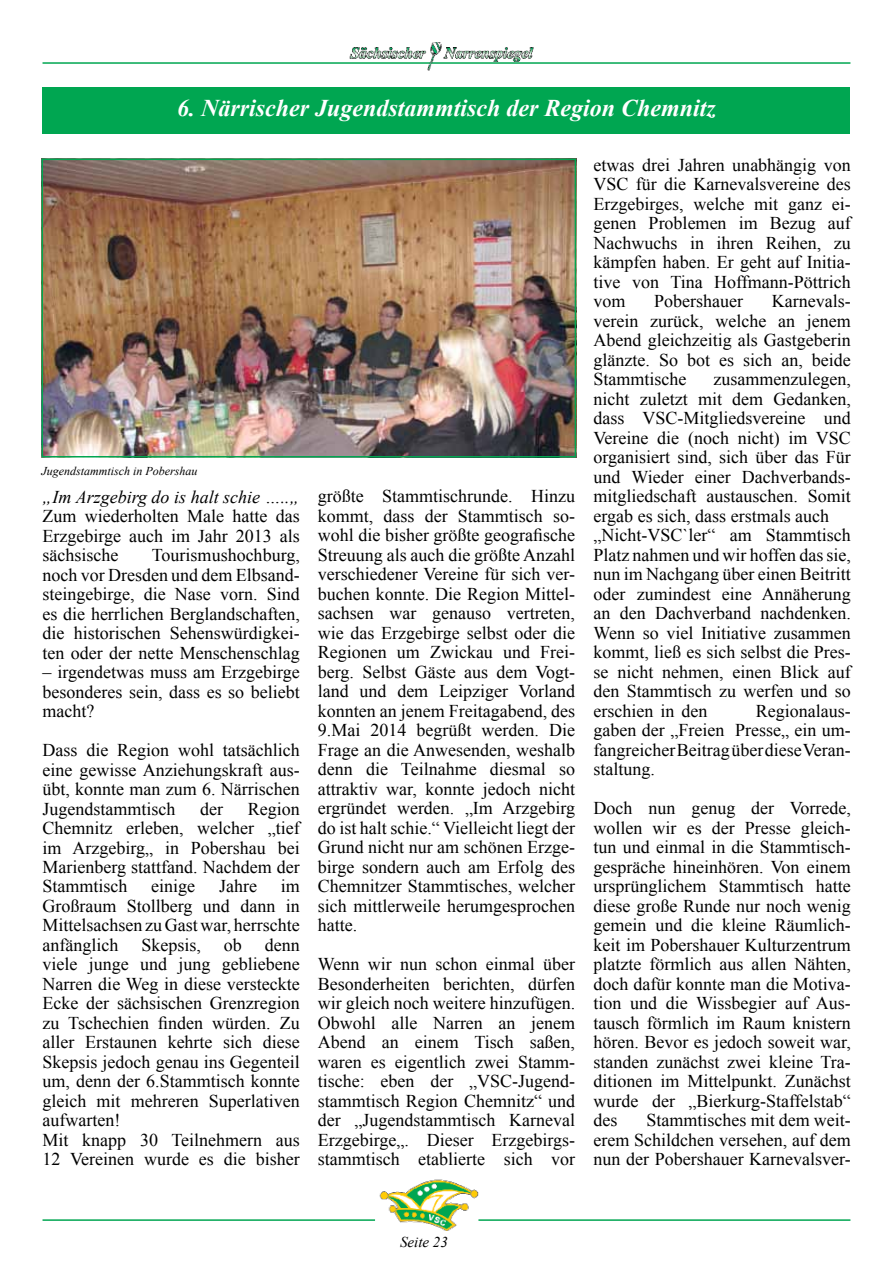
<style>
.page{position:relative;width:893px;height:1263px;background:#fff}
.page>*{position:absolute;margin:0;border:0;box-sizing:border-box;transform-origin:0 0}
.t1{font:italic 700 24px "Times New Roman";color:#fff}
.t2{font:18px/19.5px "Times New Roman";color:#000;text-align:justify}
.t3{font:italic 18px "Times New Roman";color:#000}
.t4{font:italic 15px "Times New Roman";color:#000}
.t5{font:italic 12px "Times New Roman";color:#000}
</style>
<div class="page">
<hr style="left:43px;top:62px;width:807px;height:2px;background:#00a651">
<img style="left:350px;top:43px;width:185px;height:28px">
<div style="left:43px;top:87px;width:807px;height:47px;background:#00a651"></div>
<hr style="left:43px;top:1219px;width:332px;height:2px;background:#00a651">
<img style="left:379px;top:1179px;width:99px;height:52px">
<hr style="left:478px;top:1219px;width:372px;height:2px;background:#00a651">
<img style="left:45px;top:162px;width:528px;height:292px">
<div style="left:42px;top:159px;width:534px;height:298px;border:2px solid #00a651"></div>
<h1 class="t1" style="left:177px;top:91px;width:540px">6. Närrischer Jugendstammtisch der Region Chemnitz</h1>
<p class="t5" style="left:42px;top:463px;width:157px">Jugendstammtisch in Pobershau</p>
<p class="t3" style="left:43px;top:484px;width:259px">„Im Arzgebirg do is halt schie …..„</p>
<p class="t2" style="left:43px;top:506px;width:259px">Zum wiederholten Male hatte das Erzgebirge auch im Jahr 2013 als sächsische</p>
<p class="t2" style="left:43px;top:545px;width:259px;text-indent:109px">Tourismushochburg, noch vor Dresden und dem Elbsand&shy;steingebirge, die Nase vorn. Sind es die herrlichen Berglandschaften, die historischen Sehenswürdigkei&shy;ten oder der nette Menschenschlag</p>
<p class="t2" style="left:43px;top:662px;width:259px">– irgendetwas muss am Erzgebirge besonderes sein, dass es so beliebt macht?</p>
<p class="t2" style="left:43px;top:740px;width:259px">Dass die Region wohl tatsächlich eine gewisse Anziehungskraft aus&shy;übt, konnte man zum 6. Närrischen Jugendstammtisch</p>
<p class="t2" style="left:43px;top:798px;width:259px;text-indent:205px">Region Chemnitz erleben, welcher „tief im Arzgebirg„ in Pobershau bei Marienberg stattfand. Nachdem der Stammtisch</p>
<p class="t2" style="left:200px;top:798px;width:24px">der</p>
<p class="t2" style="left:43px;top:876px;width:259px;text-indent:238px">im Großraum Stollberg und dann in Mittelsachsen zu Gast war, herrschte anfänglich</p>
<p class="t2" style="left:151px;top:876px;width:45px">einige</p>
<p class="t2" style="left:219px;top:876px;width:39px">Jahre</p>
<p class="t2" style="left:43px;top:935px;width:259px;text-align:left;text-indent:222px">denn viele junge und jung gebliebene<br>Narren die Weg in diese versteckte<br>Ecke der sächsischen Grenzregion zu Tschechien finden würden. Zu aller Erstaunen kehrte sich diese<br>Skepsis jedoch genau ins Gegenteil um, denn der 6.Stammtisch konnte gleich mit mehreren Superlativen aufwarten!<br>Mit knapp 30 Teilnehmern aus<br>12 Vereinen wurde es die bisher</p>
<p class="t2" style="left:141px;top:935px;width:61px">Skepsis,</p>
<p class="t2" style="left:224px;top:935px;width:19px">ob</p>
<p class="t2" style="left:318px;top:486px;width:259px">größte Stammtischrunde. Hinzu kommt, dass der Stammtisch so&shy;wohl die bisher größte geografische Streuung als auch die größte Anzahl verschiedener Vereine für sich ver&shy;buchen konnte. Die Region Mittel&shy;sachsen war genauso vertreten, wie das Erzgebirge selbst oder die Regionen um Zwickau und Frei&shy;berg. Selbst Gäste aus dem Vogt&shy;land und dem Leipziger Vorland konnten an jenem Freitagabend, des 9.Mai 2014 begrüßt werden. Die Frage an die Anwesenden, weshalb denn die Teilnahme diesmal so attraktiv war, konnte jedoch nicht ergründet werden. „Im Arzgebirg do ist halt schie.“ Vielleicht liegt der Grund nicht nur am schönen Erzge&shy;birge sondern auch am Erfolg des Chemnitzer Stammtisches, welcher sich mittlerweile herumgesprochen hatte.</p>
<p class="t2" style="left:318px;top:954px;width:259px">Wenn wir nun schon einmal über Besonderheiten berichten, dürfen wir gleich noch weitere hinzufügen.<br>Obwohl alle Narren an jenem Abend an einem Tisch saßen, waren es eigentlich zwei Stamm&shy;tische: eben der „VSC-Jugend&shy;stammtisch Region Chemnitz“ und der „Jugendstammtisch Karneval Erzgebirge„. Dieser Erzgebirgs&shy;stammtisch etablierte sich vor</p>
<p class="t2" style="left:594px;top:154px;width:259px">etwas drei Jahren unabhängig von VSC für die Karnevalsvereine des Erzgebirges, welche mit ganz ei&shy;genen Problemen im Bezug auf Nachwuchs in ihren Reihen, zu kämpfen haben. Er geht auf Initia&shy;tive von Tina Hoffmann-Pöttrich vom</p>
<p class="t2" style="left:594px;top:291px;width:259px;text-indent:178px">Karnevals&shy;verein zurück, welche an jenem Abend gleichzeitig als Gastgeberin glänzte. So bot es sich an, beide Stammtische</p>
<p class="t2" style="left:654px;top:291px;width:90px">Pobershauer</p>
<p class="t2" style="left:594px;top:369px;width:259px;text-align:left;text-indent:120px">zusammenzulegen, nicht zuletzt mit dem Gedanken, dass VSC-Mitgliedsvereine und<br>Vereine die (noch nicht) im VSC organisiert sind, sich über das Für und Wieder einer Dachverbands&shy;mitgliedschaft austauschen. Somit ergab es sich, dass erstmals auch „Nicht-VSC`ler“ am Stammtisch<br>Platz nahmen und wir hoffen das sie, nun im Nachgang über einen Beitritt oder zumindest eine Annäherung an den Dachverband nachdenken.<br>Wenn so viel Initiative zusammen kommt, ließ es sich selbst die Pres&shy;se nicht nehmen, einen Blick auf den Stammtisch zu werfen und so erschien in den</p>
<p class="t2" style="left:594px;top:700px;width:259px;text-indent:162px">Regionalaus&shy;gaben der „Freien Presse„ ein um&shy;fangreicher Beitrag über diese Veran&shy;staltung.</p>
<p class="t2" style="left:594px;top:798px;width:259px">Doch nun genug der Vorrede, wollen wir es der Presse gleich&shy;tun und einmal in die Stammtisch&shy;gespräche hineinhören. Von einem ursprünglichem Stammtisch hatte diese große Runde nur noch wenig gemein und die kleine Räumlich&shy;keit im Pobershauer Kulturzentrum platzte förmlich aus allen Nähten, doch dafür konnte man die Motiva&shy;tion und die Wissbegier auf Aus&shy;tausch förmlich im Raum knistern hören. Bevor es jedoch soweit war, standen zunächst zwei kleine Tra&shy;ditionen im Mittelpunkt. Zunächst wurde der „Bierkurg-Staffelstab“ des</p>
<p class="t2" style="left:594px;top:1110px;width:259px;text-indent:53px">Stammtisches mit dem weit&shy;erem Schildchen versehen, auf dem nun der Pobershauer Karnevalsver-</p>
<p class="t4" style="left:400px;top:1232px;width:49px">Seite 23</p>
</div>
